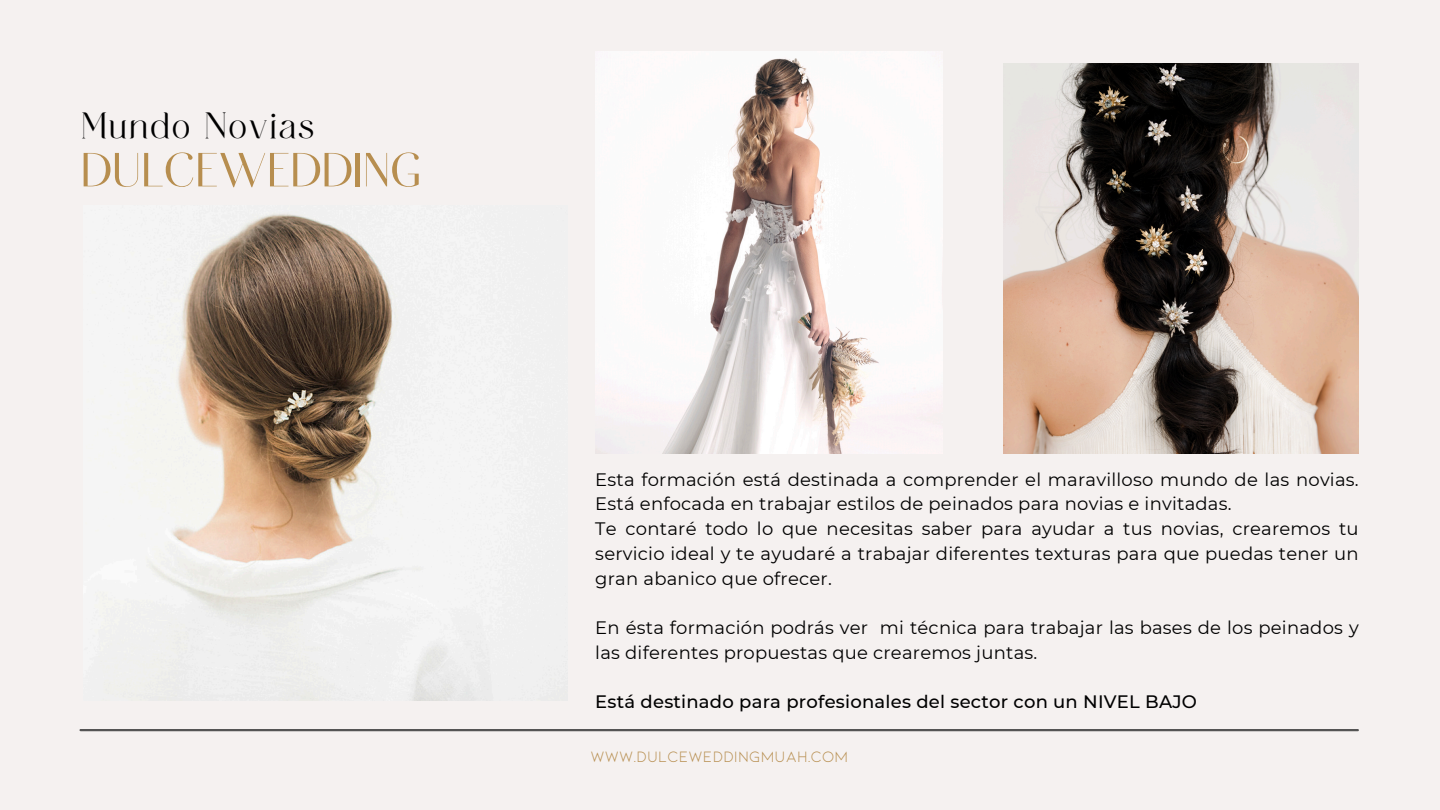
<style>
.page{position:relative;width:1440px;height:810px;background:#f5f1f0}
.page>*{position:absolute;margin:0;border:0;box-sizing:border-box;transform-origin:0 0}
.t1{font:64px "Fiona";letter-spacing:.015em;color:#b78e4f}
.t2{font:32px "Fugi";letter-spacing:.045em;color:#000}
.t3{font:18px/24.8px "Montserrat";letter-spacing:.015em;color:#000}
.t4{font:500 18px "Montserrat";letter-spacing:.015em;color:#000}
.t5{font:16px "Kiona";letter-spacing:.015em;color:#b78e4f}
</style>
<div class="page">
<img style="left:1003px;top:64px;width:356px;height:389px">
<img style="left:150px;top:213px;width:341px;height:488px">
<img style="left:595px;top:58px;width:340px;height:395px">
<hr style="left:81px;top:729px;width:1277px;height:2px;background:#545454">
<p class="t2" style="left:81px;top:109px;width:235px">Mundo Novias</p>
<p class="t1" style="left:81px;top:135px;width:342px">DULCEWEDDING</p>
<h2 class="t3" style="left:595px;top:467px;width:765px">Esta formación está destinada a comprender el maravilloso mundo de las novias.<br>Está enfocada en trabajar estilos de peinados para novias e invitadas.<br>Te contaré todo lo que necesitas saber para ayudar a tus novias, crearemos tu servicio ideal y te ayudaré a trabajar diferentes texturas para que puedas tener un gran abanico que ofrecer.</h2>
<h1 class="t3" style="left:595px;top:615px;width:765px">En ésta formación podrás ver mi técnica para trabajar las bases de los peinados y las diferentes propuestas que crearemos juntas.</h1>
<p class="t4" style="left:595px;top:691px;width:603px">Está destinado para profesionales del sector con un NIVEL BAJO</p>
<h4 class="t5" style="left:590px;top:746px;width:259px">WWW.DULCEWEDDINGMUAH.COM</h4>
</div>
